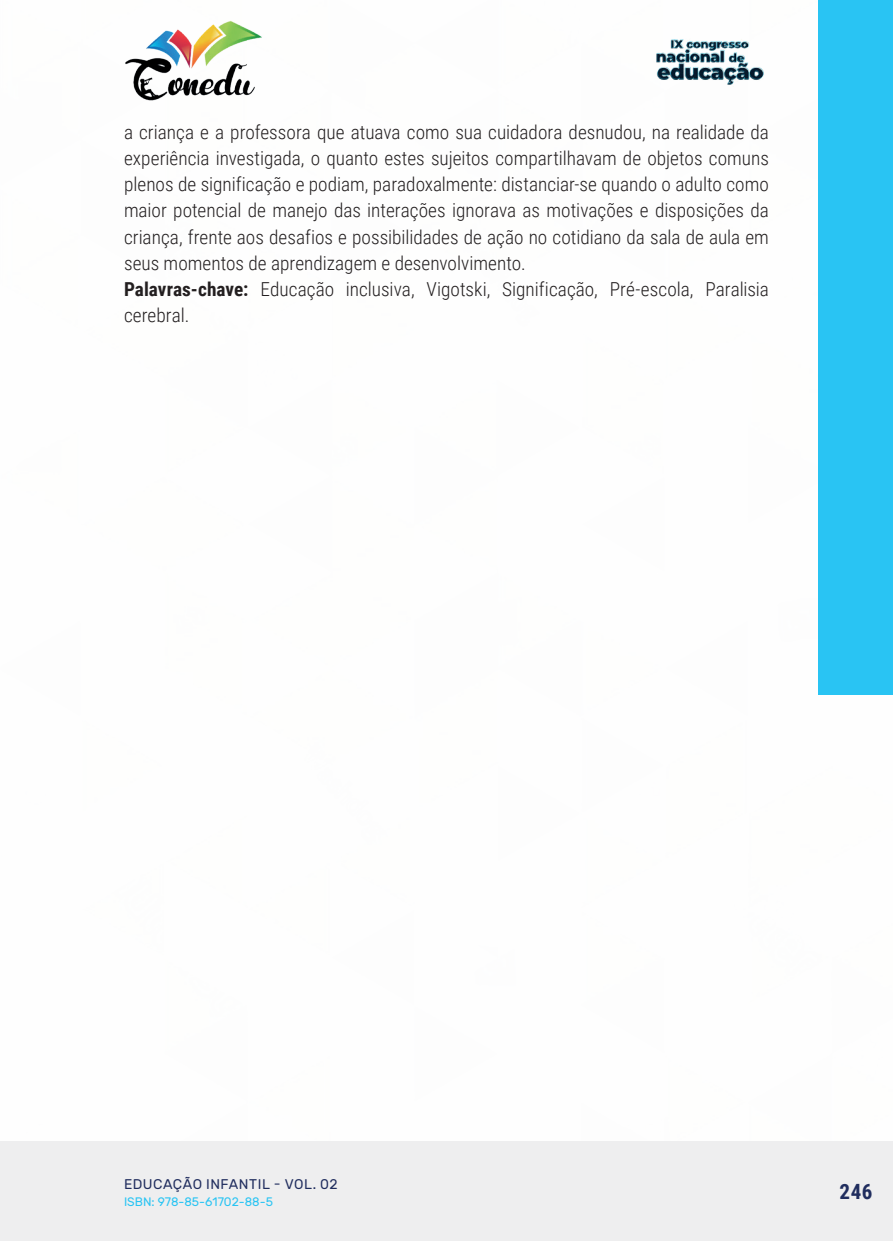
<style>
.page{position:relative;width:893px;height:1241px;background:#fff}
.page>*{position:absolute;margin:0;border:0;box-sizing:border-box;transform-origin:0 0}
.t1{font:700 21px "Roboto Condensed";color:#202d5e}
._5_CORPO_RESUMO{font:300 19.25px/26.2px "Roboto Condensed";color:#231f20;text-align:justify}
._6_PALAVRAS-CHAVE{font:300 19.25px/26.2px "Roboto Condensed";color:#231f20}
.t2{font:14px "Rubik";letter-spacing:.035em;color:#202d5e}
.t3{font:12.25px "Rubik";color:#29c4f3}
.s1{font-weight:700}
</style>
<div class="page">
<div style="left:0;top:1141px;width:893px;height:99px;background:#eeeeef"></div>
<div style="left:819px;top:0;width:74px;height:694px;background:#29c4f3"></div>
<img style="left:125px;top:20px;width:137px;height:81px">
<img style="left:656px;top:39px;width:108px;height:46px">
<p class="_5_CORPO_RESUMO" style="left:124px;top:118px;width:646px">a criança e a professora que atuava como sua cuidadora desnudou, na realidade da experiência investigada, o quanto estes sujeitos compartilhavam de objetos comuns plenos de significação e podiam, paradoxalmente: distanciar-se quando o adulto como maior potencial de manejo das interações ignorava as motivações e disposições da criança, frente aos desafios e possibilidades de ação no cotidiano da sala de aula em seus momentos de aprendizagem e desenvolvimento.</p>
<p class="_6_PALAVRAS-CHAVE" style="left:124px;top:275px;width:646px"><span class="s1">Palavras-chave:</span> Educação inclusiva, Vigotski, Significação, Pré-escola, Paralisia cerebral.</p>
<p class="t2" style="left:124px;top:1175px;width:215px">EDUCAÇÃO INFANTIL - VOL. 02</p>
<p class="t3" style="left:124px;top:1194px;width:150px">ISBN: 978-85-61702-88-5</p>
<p class="t1" style="left:839px;top:1176px;width:34px">246</p>
</div>
